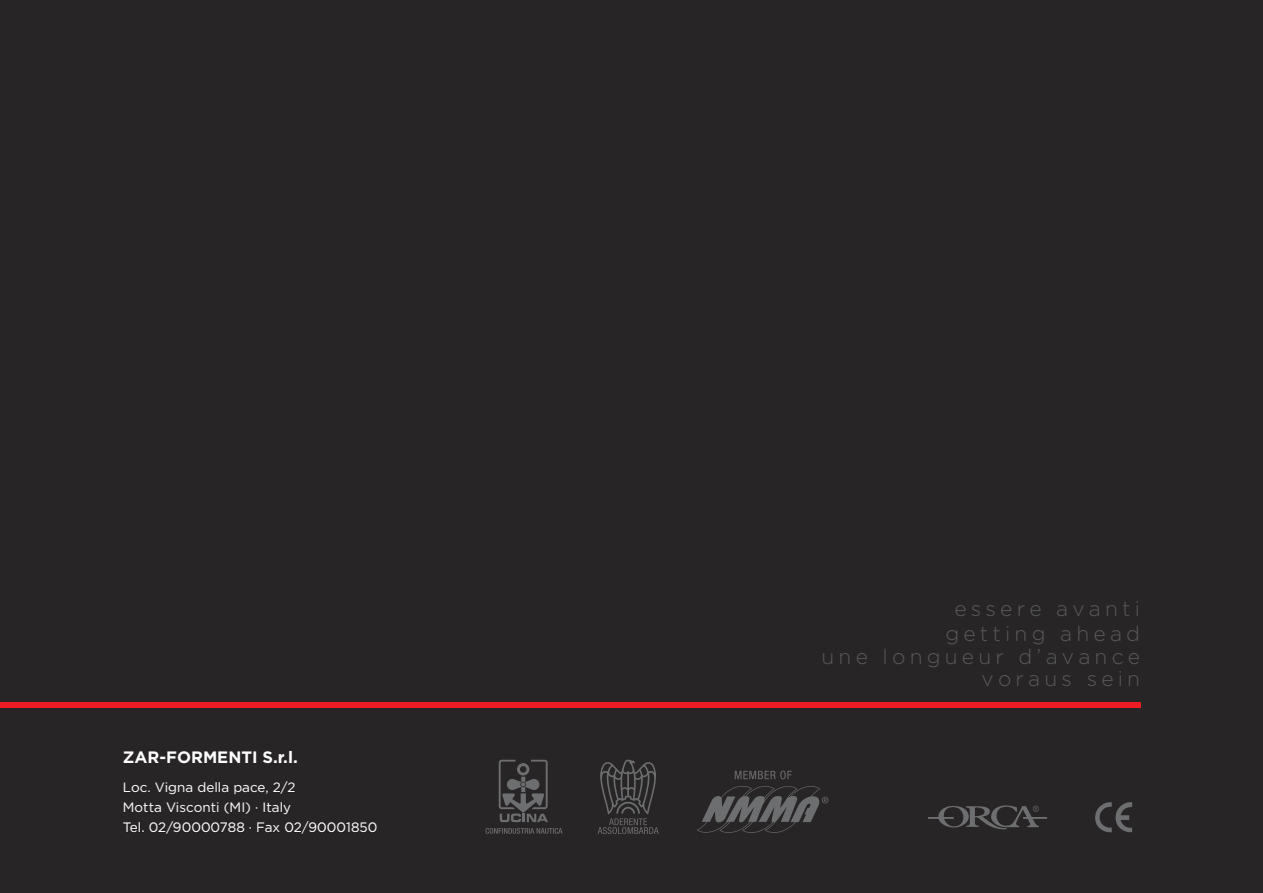
<style>
.page{position:relative;width:1263px;height:893px;background:#282526}
.page>*{position:absolute;margin:0;border:0;box-sizing:border-box;transform-origin:0 0}
.t1{font:300 21px "Gotham";letter-spacing:.2em;color:#58595b}
.t2{font:700 16.5px "Gotham";color:#fff}
.t3{font:13.5px/20.2px "Gotham";color:#fff}
</style>
<div class="page">
<svg style="left:598px;top:760px;width:61px;height:74px"></svg>
<svg style="left:485px;top:828px;width:77px;height:6px"></svg>
<svg style="left:499px;top:760px;width:49px;height:62px"></svg>
<svg style="left:697px;top:786px;width:131px;height:47px"></svg>
<svg style="left:735px;top:771px;width:57px;height:8px"></svg>
<svg style="left:1095px;top:802px;width:37px;height:31px"></svg>
<svg style="left:928px;top:805px;width:119px;height:25px"></svg>
<div style="left:0;top:703px;width:1140px;height:5px;background:#ed1c24"></div>
<p class="t2" style="left:123px;top:751px;width:176px">ZAR-FORMENTI S.r.l.</p>
<p class="t3" style="left:123px;top:778px;width:256px">Loc. Vigna della pace, 2/2<br>Motta Visconti (MI) · Italy<br>Tel. 02/90000788 · Fax 02/90001850</p>
<h1 class="t1" style="left:954px;top:599px;width:187px">essere avanti</h1>
<h1 class="t1" style="left:945px;top:624px;width:196px">getting ahead</h1>
<h1 class="t1" style="left:821px;top:647px;width:320px">une longueur d’avance</h1>
<h1 class="t1" style="left:981px;top:669px;width:160px">voraus sein</h1>
</div>
